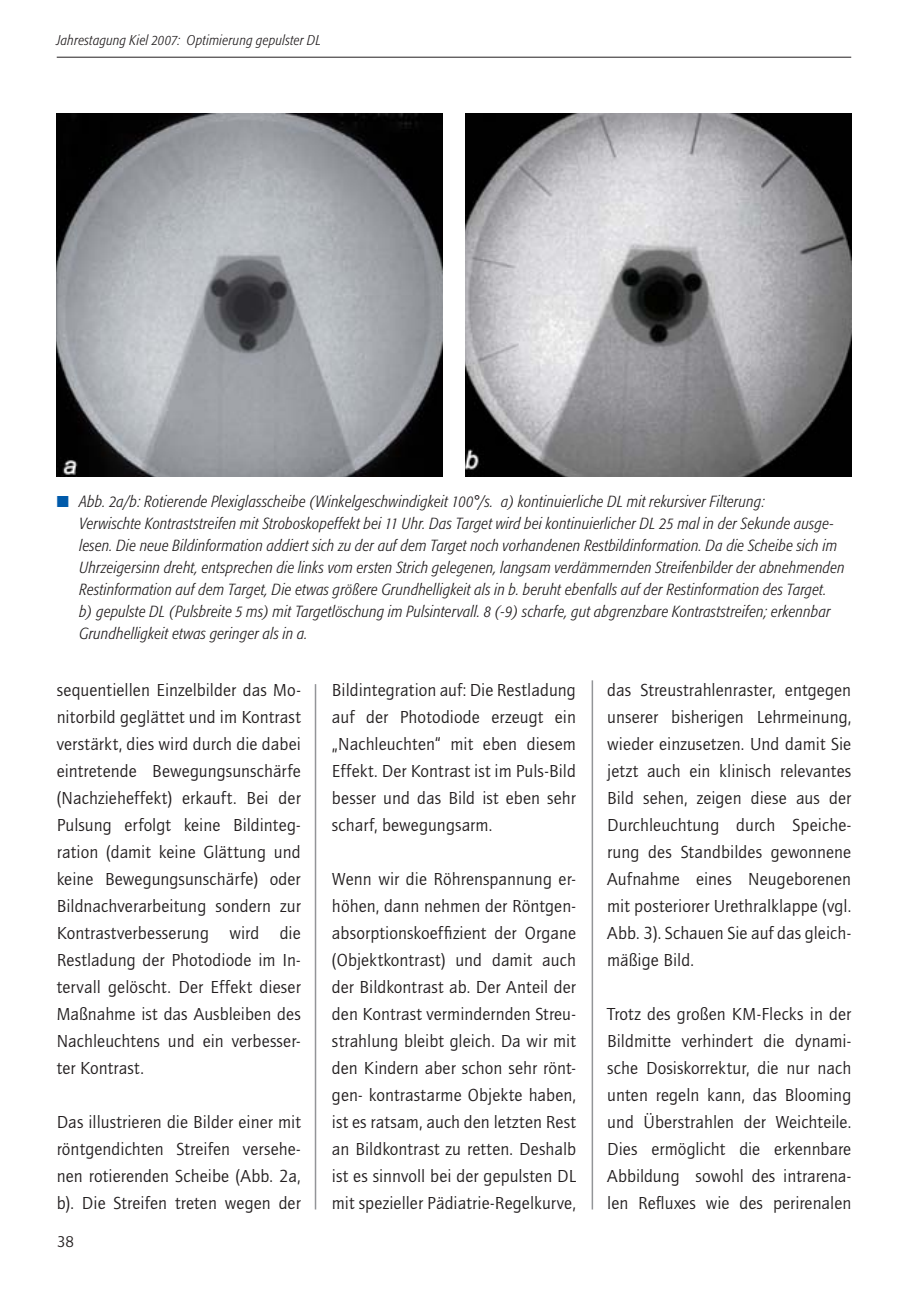
<style>
.page{position:relative;width:908px;height:1304px;background:#fff}
.page>*{position:absolute;margin:0;border:0;box-sizing:border-box;transform-origin:0 0}
.t1{font:18px/27px "Quay";letter-spacing:.005em;color:#231f20;text-align:justify}
.t2{font:italic 300 condensed 16px/22px "Formata";letter-spacing:.02em;color:#231f20}
.t3{font:16px "Quay";color:#231f20}
.t4{font:italic 300 condensed 14px "Formata";letter-spacing:.025em;color:#231f20}
.s1{color:#005aaa}
</style>
<div class="page">
<hr style="left:57px;top:57px;width:793px;height:1px;background:#231f20">
<hr style="left:314px;top:684px;width:2px;height:525px;background:#939598">
<hr style="left:591px;top:680px;width:2px;height:529px;background:#939598">
<img style="left:57px;top:113px;width:385px;height:363px">
<img style="left:465px;top:113px;width:385px;height:363px">
<p class="t4" style="left:57px;top:34px;width:266px">Jahrestagung Kiel 2007: Optimierung gepulster DL</p>
<p class="t2" style="left:79px;top:492px;width:766px;text-indent:-23px"><span class="s1">■</span> Abb. 2a/b: Rotierende Plexiglasscheibe (Winkelgeschwindigkeit 100°/s. a) kontinuierliche DL mit rekursiver Filterung:<br>Verwischte Kontraststreifen mit Stroboskopeffekt bei 11 Uhr. Das Target wird bei kontinuierlicher DL 25 mal in der Sekunde ausge&shy;lesen. Die neue Bildinformation addiert sich zu der auf dem Target noch vorhandenen Restbildinformation. Da die Scheibe sich im Uhrzeigersinn dreht, entsprechen die links vom ersten Strich gelegenen, langsam verdämmernden Streifenbilder der abnehmenden Restinformation auf dem Target, Die etwas größere Grundhelligkeit als in b. beruht ebenfalls auf der Restinformation des Target.<br>b) gepulste DL (Pulsbreite 5 ms) mit Targetlöschung im Pulsintervall. 8 (-9) scharfe, gut abgrenzbare Kontraststreifen; erkennbar Grundhelligkeit etwas geringer als in a.</p>
<p class="t1" style="left:57px;top:678px;width:245px">sequentiellen Einzelbilder das Mo&shy;nitorbild geglättet und im Kontrast verstärkt, dies wird durch die dabei eintretende Bewegungsunschärfe (Nachzieheffekt) erkauft. Bei der Pulsung erfolgt keine Bildinteg&shy;ration (damit keine Glättung und keine Bewegungsunschärfe) oder Bildnachverarbeitung sondern zur Kontrastverbesserung wird die Restladung der Photodiode im In&shy;tervall gelöscht. Der Effekt dieser Maßnahme ist das Ausbleiben des Nachleuchtens und ein verbesser&shy;ter Kontrast.</p>
<p class="t1" style="left:57px;top:1110px;width:245px">Das illustrieren die Bilder einer mit röntgendichten Streifen versehe&shy;nen rotierenden Scheibe (Abb. 2a, b). Die Streifen treten wegen der</p>
<p class="t3" style="left:57px;top:1235px;width:19px">38</p>
<p class="t1" style="left:332px;top:678px;width:245px">Bildintegration auf: Die Restladung auf der Photodiode erzeugt ein „Nachleuchten“ mit eben diesem Effekt. Der Kontrast ist im Puls-Bild besser und das Bild ist eben sehr scharf, bewegungsarm.</p>
<p class="t1" style="left:332px;top:867px;width:245px">Wenn wir die Röhrenspannung er&shy;höhen, dann nehmen der Röntgen&shy;absorptionskoeffizient der Organe (Objektkontrast) und damit auch der Bildkontrast ab. Der Anteil der den Kontrast vermindernden Streu&shy;strahlung bleibt gleich. Da wir mit den Kindern aber schon sehr rönt&shy;gen- kontrastarme Objekte haben, ist es ratsam, auch den letzten Rest an Bildkontrast zu retten. Deshalb ist es sinnvoll bei der gepulsten DL mit spezieller Pädiatrie-Regelkurve,</p>
<p class="t1" style="left:607px;top:678px;width:245px">das Streustrahlenraster, entgegen unserer bisherigen Lehrmeinung, wieder einzusetzen. Und damit Sie jetzt auch ein klinisch relevantes Bild sehen, zeigen diese aus der Durchleuchtung durch Speiche&shy;rung des Standbildes gewonnene Aufnahme eines Neugeborenen mit posteriorer Urethralklappe (vgl.<br>Abb. 3). Schauen Sie auf das gleich&shy;mäßige Bild.</p>
<p class="t1" style="left:607px;top:1002px;width:245px">Trotz des großen KM-Flecks in der Bildmitte verhindert die dynami&shy;sche Dosiskorrektur, die nur nach unten regeln kann, das Blooming und Überstrahlen der Weichteile.<br>Dies ermöglicht die erkennbare Abbildung sowohl des intrarena&shy;len Refluxes wie des perirenalen</p>
</div>
